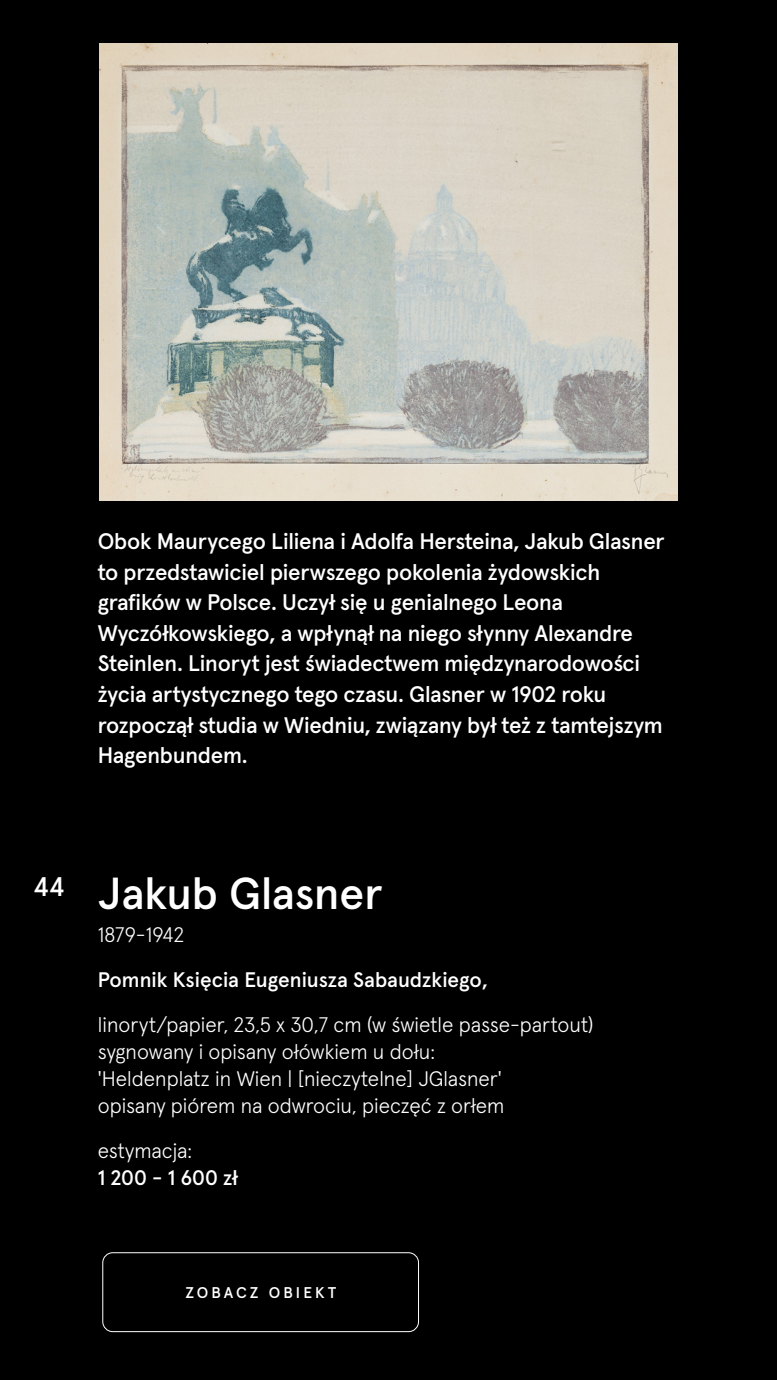
<style>
.page{position:relative;width:777px;height:1380px;background:#fff}
.page>*{position:absolute;margin:0;border:0;box-sizing:border-box;transform-origin:0 0}
.t1{font:500 44.81px "Apercu";color:#fff}
.t2{font:500 26.94px "Apercu";color:#fff}
.t3{font:500 22.5px/30.6px "Apercu";letter-spacing:-.01em;color:#fff}
.t4{font:300 21px/27.1px "Apercu";color:#fff}
.t5{font:500 21px "Apercu";color:#fff}
.t6{font:500 15.56px "Apercu";letter-spacing:.195em;color:#fff}
</style>
<div class="page">
<div style="left:0;top:0;width:776px;height:1380px;background:#000"></div>
<div style="left:102px;top:1252px;width:316px;height:80px;border:1px solid #fff;border-radius:10px"></div>
<img style="left:100px;top:44px;width:577px;height:456px">
<p class="t3" style="left:98px;top:524px;width:568px">Obok Maurycego Liliena i Adolfa Hersteina, Jakub Glasner to przedstawiciel pierwszego pokolenia żydowskich grafików w Polsce. Uczył się u genialnego Leona Wyczółkowskiego, a wpłynął na niego słynny Alexandre Steinlen. Linoryt jest świadectwem międzynarodowości życia artystycznego tego czasu. Glasner w 1902 roku rozpoczął studia w Wiedniu, związany był też z tamtejszym Hagenbundem.</p>
<p class="t2" style="left:33px;top:866px;width:32px">44</p>
<h1 class="t1" style="left:98px;top:858px;width:286px">Jakub Glasner</h1>
<p class="t4" style="left:98px;top:919px;width:88px">1879-1942</p>
<p class="t5" style="left:98px;top:963px;width:391px">Pomnik Księcia Eugeniusza Sabaudzkiego,</p>
<p class="t4" style="left:98px;top:1009px;width:497px">linoryt/papier, 23,5 x 30,7 cm (w świetle passe-partout) sygnowany i opisany ołówkiem u dołu:<br>'Heldenplatz in Wien | [nieczytelne] JGlasner'<br>opisany piórem na odwrociu, pieczęć z orłem</p>
<p class="t4" style="left:98px;top:1135px;width:96px">estymacja:</p>
<p class="t5" style="left:98px;top:1161px;width:141px">1 200 - 1 600 zł</p>
<p class="t6" style="left:185px;top:1280px;width:152px">ZOBACZ OBIEKT</p>
</div>
